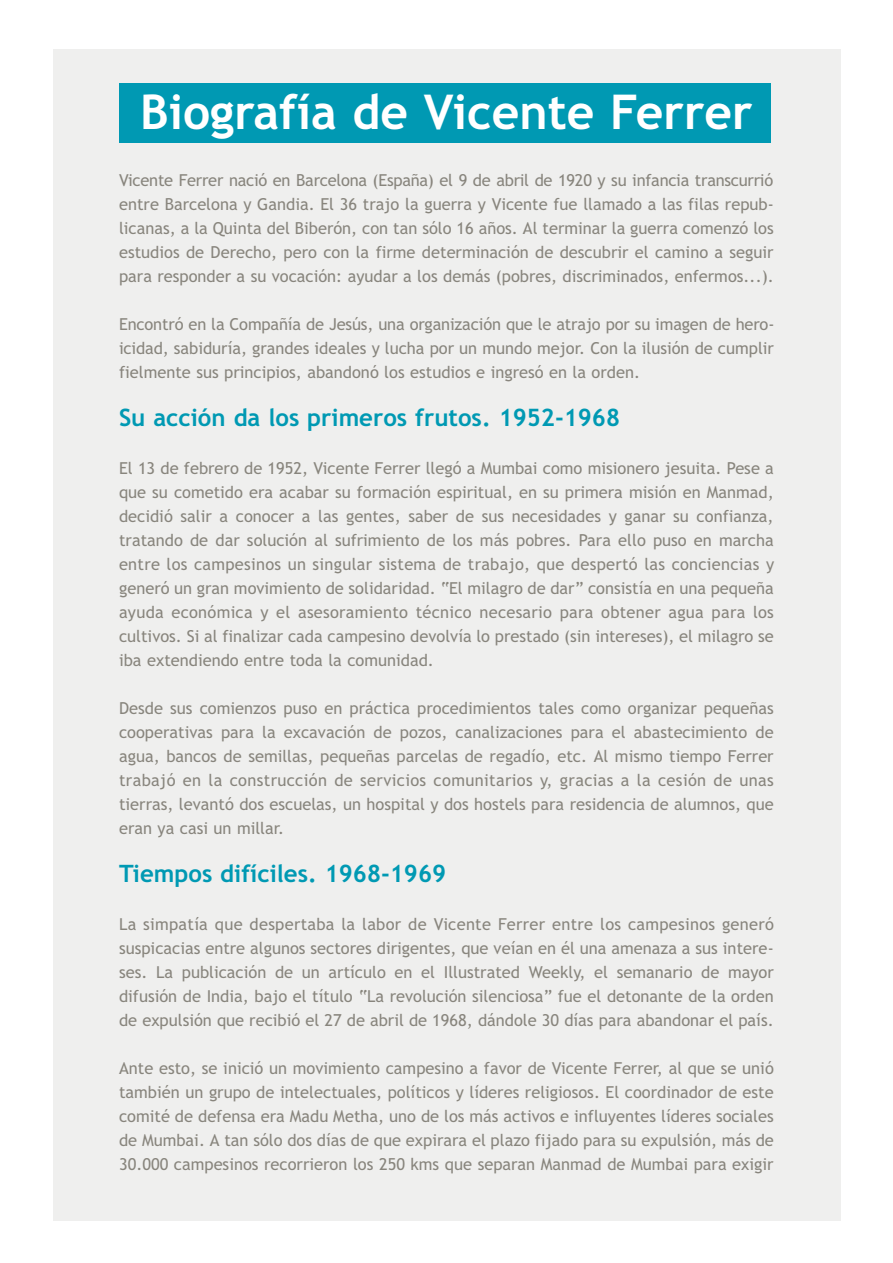
<style>
.page{position:relative;width:893px;height:1263px;background:#fff}
.page>*{position:absolute;margin:0;border:0;box-sizing:border-box;transform-origin:0 0}
.t1{font:700 48px "Trebuchet MS";color:#fff}
.t2{font:700 24px "Trebuchet MS";color:#0099b3}
.t3{font:16.5px/24px "Trebuchet MS";color:#88857d;text-align:justify}
</style>
<div class="page">
<div style="left:53px;top:49px;width:788px;height:1172px;background:#efefee"></div>
<div style="left:119px;top:83px;width:652px;height:60px;background:#0099b3"></div>
<h1 class="t1" style="left:140px;top:84px;width:614px">Biografía de Vicente Ferrer</h1>
<p class="t3" style="left:119px;top:169px;width:656px">Vicente Ferrer nació en Barcelona (España) el 9 de abril de 1920 y su infancia transcurrió entre Barcelona y Gandia. El 36 trajo la guerra y Vicente fue llamado a las filas repub&shy;licanas, a la Quinta del Biberón, con tan sólo 16 años. Al terminar la guerra comenzó los estudios de Derecho, pero con la firme determinación de descubrir el camino a seguir para responder a su vocación: ayudar a los demás (pobres, discriminados, enfermos...).</p>
<p class="t3" style="left:119px;top:313px;width:657px">Encontró en la Compañía de Jesús, una organización que le atrajo por su imagen de hero&shy;icidad, sabiduría, grandes ideales y lucha por un mundo mejor. Con la ilusión de cumplir fielmente sus principios, abandonó los estudios e ingresó en la orden.</p>
<h2 class="t2" style="left:119px;top:404px;width:502px">Su acción da los primeros frutos. 1952-1968</h2>
<p class="t3" style="left:119px;top:457px;width:657px">El 13 de febrero de 1952, Vicente Ferrer llegó a Mumbai como misionero jesuita. Pese a que su cometido era acabar su formación espiritual, en su primera misión en Manmad, decidió salir a conocer a las gentes, saber de sus necesidades y ganar su confianza, tratando de dar solución al sufrimiento de los más pobres. Para ello puso en marcha entre los campesinos un singular sistema de trabajo, que despertó las conciencias y generó un gran movimiento de solidaridad. “El milagro de dar” consistía en una pequeña ayuda económica y el asesoramiento técnico necesario para obtener agua para los cultivos. Si al finalizar cada campesino devolvía lo prestado (sin intereses), el milagro se iba extendiendo entre toda la comunidad.</p>
<p class="t3" style="left:119px;top:697px;width:656px">Desde sus comienzos puso en práctica procedimientos tales como organizar pequeñas cooperativas para la excavación de pozos, canalizaciones para el abastecimiento de agua, bancos de semillas, pequeñas parcelas de regadío, etc. Al mismo tiempo Ferrer trabajó en la construcción de servicios comunitarios y, gracias a la cesión de unas tierras, levantó dos escuelas, un hospital y dos hostels para residencia de alumnos, que eran ya casi un millar.</p>
<h2 class="t2" style="left:119px;top:860px;width:329px">Tiempos difíciles. 1968-1969</h2>
<p class="t3" style="left:119px;top:913px;width:656px">La simpatía que despertaba la labor de Vicente Ferrer entre los campesinos generó suspicacias entre algunos sectores dirigentes, que veían en él una amenaza a sus intere&shy;ses. La publicación de un artículo en el Illustrated Weekly, el semanario de mayor difusión de India, bajo el título “La revolución silenciosa” fue el detonante de la orden de expulsión que recibió el 27 de abril de 1968, dándole 30 días para abandonar el país.</p>
<p class="t3" style="left:119px;top:1057px;width:656px">Ante esto, se inició un movimiento campesino a favor de Vicente Ferrer, al que se unió también un grupo de intelectuales, políticos y líderes religiosos. El coordinador de este comité de defensa era Madu Metha, uno de los más activos e influyentes líderes sociales de Mumbai. A tan sólo dos días de que expirara el plazo fijado para su expulsión, más de 30.000 campesinos recorrieron los 250 kms que separan Manmad de Mumbai para exigir</p>
</div>
